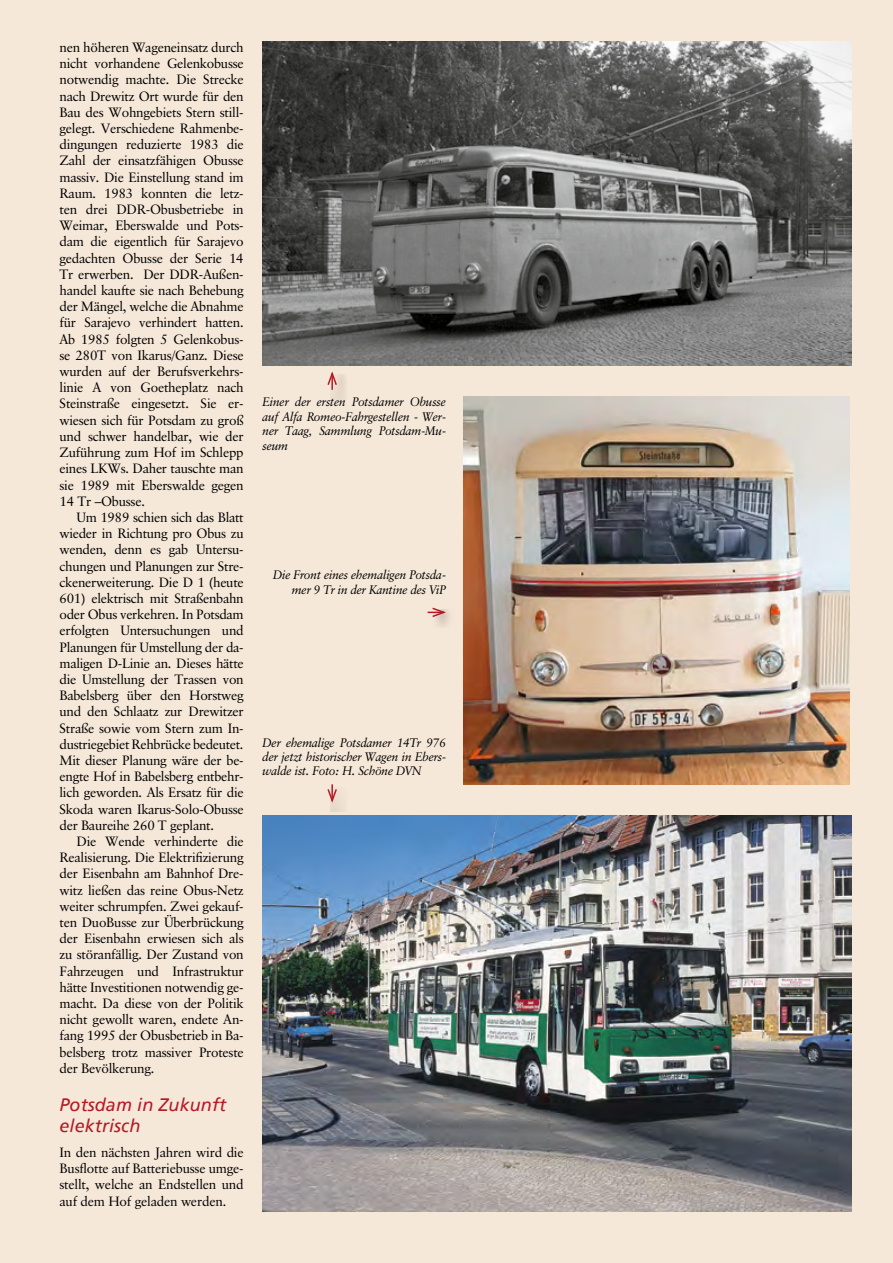
<style>
.page{position:relative;width:893px;height:1263px;background:#f6e8d9}
.page>*{position:absolute;margin:0;border:0;box-sizing:border-box;transform-origin:0 0}
.t1{font:24px "Classical Garamond BT";letter-spacing:-.01em;color:#000}
.Subheader{font:italic 18px/21.6px "Frutiger";letter-spacing:.005em;color:#b51b26}
.Fließtext_Einrückung{font:13.5px/16.2px "Classical Garamond BT";letter-spacing:-.02em;color:#000;text-align:justify}
.Fließtext{font:13.5px/16.2px "Classical Garamond BT";letter-spacing:-.02em;color:#000;text-align:justify}
.Bildunterschrift{font:italic 12.3px/14.4px "Classical Garamond BT";letter-spacing:-.015em;color:#000;text-align:justify}
</style>
<div class="page">
<img style="left:263px;top:815px;width:588px;height:397px">
<div style="left:429px;top:609px;width:26px;height:18px;background:#000;opacity:.4"></div>
<svg style="left:428px;top:607px;width:20px;height:11px"></svg>
<img style="left:463px;top:397px;width:387px;height:387px">
<img style="left:263px;top:41px;width:588px;height:325px">
<div style="left:330px;top:374px;width:16px;height:26px;background:#e7dacc"></div>
<svg style="left:327px;top:371px;width:10px;height:19px"></svg>
<div style="left:330px;top:787px;width:17px;height:25px;background:#eee0d2"></div>
<svg style="left:327px;top:784px;width:10px;height:19px"></svg>
<p class="Fließtext" style="left:60px;top:39px;width:186px">nen höheren Wageneinsatz durch nicht vorhandene Gelenkobusse notwendig machte. Die Strecke nach Drewitz Ort wurde für den Bau des Wohngebiets Stern still&shy;gelegt. Verschiedene Rahmenbe&shy;dingungen reduzierte 1983 die Zahl der einsatzfähigen Obusse massiv. Die Einstellung stand im Raum. 1983 konnten die letz&shy;ten drei DDR-Obusbetriebe in Weimar, Eberswalde und Pots&shy;dam die eigentlich für Sarajevo gedachten Obusse der Serie 14<br>Tr erwerben. Der DDR-Außen&shy;handel kaufte sie nach Behebung der Mängel, welche die Abnahme für Sarajevo verhindert hatten.<br>Ab 1985 folgten 5 Gelenkobus&shy;se 280T von Ikarus/Ganz. Diese wurden auf der Berufsverkehrs&shy;linie A von Goetheplatz nach Steinstraße eingesetzt. Sie er&shy;wiesen sich für Potsdam zu groß und schwer handelbar, wie der Zuführung zum Hof im Schlepp eines LKWs. Daher tauschte man sie 1989 mit Eberswalde gegen 14 Tr –Obusse.</p>
<p class="Fließtext_Einrückung" style="left:60px;top:509px;width:186px;text-indent:17px">Um 1989 schien sich das Blatt wieder in Richtung pro Obus zu wenden, denn es gab Untersu&shy;chungen und Planungen zur Stre&shy;ckenerweiterung. Die D 1 (heute 601) elektrisch mit Straßenbahn oder Obus verkehren. In Potsdam erfolgten Untersuchungen und Planungen für Umstellung der da&shy;maligen D-Linie an. Dieses hätte die Umstellung der Trassen von Babelsberg über den Horstweg und den Schlaatz zur Drewitzer Straße sowie vom Stern zum In&shy;dustriegebiet Rehbrücke bedeutet.<br>Mit dieser Planung wäre der be&shy;engte Hof in Babelsberg entbehr&shy;lich geworden. Als Ersatz für die Skoda waren Ikarus-Solo-Obusse der Baureihe 260 T geplant.</p>
<p class="Fließtext_Einrückung" style="left:60px;top:833px;width:186px;text-indent:17px">Die Wende verhinderte die Realisierung. Die Elektrifizierung der Eisenbahn am Bahnhof Dre&shy;witz ließen das reine Obus-Netz weiter schrumpfen. Zwei gekauf&shy;ten DuoBusse zur Überbrückung der Eisenbahn erwiesen sich als zu störanfällig. Der Zustand von Fahrzeugen und Infrastruktur hätte Investitionen notwendig ge&shy;macht. Da diese von der Politik nicht gewollt waren, endete An&shy;fang 1995 der Obusbetrieb in Ba&shy;belsberg trotz massiver Proteste der Bevölkerung.</p>
<p class="Subheader" style="left:60px;top:1094px;width:168px">Potsdam in Zukunft elektrisch</p>
<p class="Fließtext" style="left:60px;top:1144px;width:186px">In den nächsten Jahren wird die Busflotte auf Batteriebusse umge&shy;stellt, welche an Endstellen und auf dem Hof geladen werden.</p>
<h1 class="t1" style="left:58px;top:42px;width:178px">Aus dem Stadtteil</h1>
<p class="Bildunterschrift" style="left:263px;top:395px;width:185px">Einer der ersten Potsdamer Obusse auf Alfa Romeo-Fahrgestellen - Wer&shy;ner Taag, Sammlung Potsdam-Mu&shy;seum</p>
<p class="Bildunterschrift" style="left:273px;top:567px;width:174px;text-align:right">Die Front eines ehemaligen Potsda&shy;mer 9 Tr in der Kantine des ViP</p>
<p class="Bildunterschrift" style="left:263px;top:735px;width:185px">Der ehemalige Potsdamer 14Tr 976 der jetzt historischer Wagen in Ebers&shy;walde ist. Foto: H. Schöne DVN</p>
</div>
